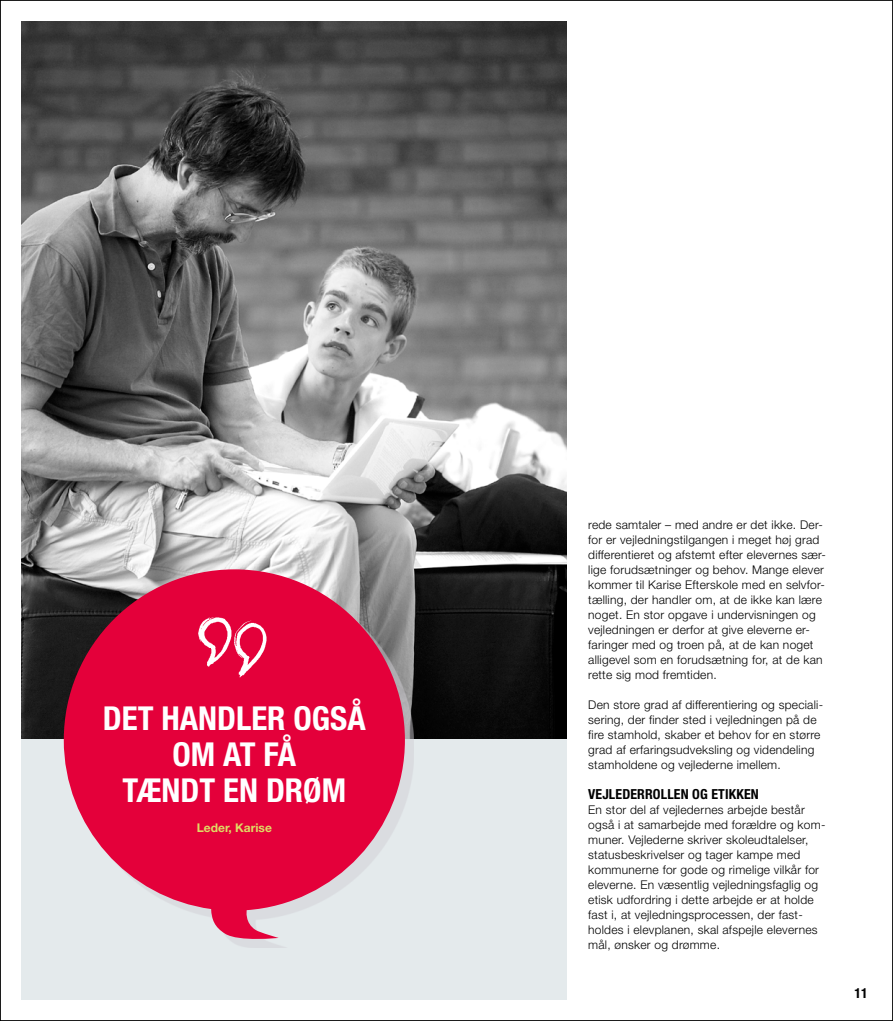
<style>
.page{position:relative;width:893px;height:1021px;background:#fff}
.page>*{position:absolute;margin:0;border:0;box-sizing:border-box;transform-origin:0 0}
.t1{font:700 condensed 33px/36px "Helvetica Neue LT Std";color:#fff;text-align:center}
.t2{font:700 condensed 13.8px "Helvetica Neue LT Std";letter-spacing:.01em;color:#000}
.t3{font:300 12px/15px "Helvetica Neue LT Std";letter-spacing:.02em;color:#000}
.t4{font:700 12px "Helvetica Neue LT Std";color:#dfdc64}
</style>
<div class="page">
<img style="left:21px;top:21px;width:546px;height:718px">
<div style="left:21px;top:739px;width:546px;height:260px;background:#e4eaec"></div>
<div style="left:73px;top:578px;width:341px;height:370px;background:#d1cfd5;opacity:.5"></div>
<svg style="left:64px;top:569px;width:341px;height:373px;fill:#e4003a"></svg>
<img style="left:193px;top:612px;width:78px;height:67px">
<h1 class="t1" style="left:103px;top:699px;width:264px">DET HANDLER OGSÅ<br>OM AT FÅ<br>TÆNDT EN DRØM</h1>
<p class="t4" style="left:197px;top:820px;width:77px">Leder, Karise</p>
<p class="t3" style="left:588px;top:517px;width:239px">rede samtaler – med andre er det ikke. Der&shy;for er vejledningstilgangen i meget høj grad differentieret og afstemt efter elevernes sær&shy;lige forudsætninger og behov. Mange elever kommer til Karise Efterskole med en selvfor&shy;tælling, der handler om, at de ikke kan lære noget. En stor opgave i undervisningen og vejledningen er derfor at give eleverne er&shy;faringer med og troen på, at de kan noget alligevel som en forudsætning for, at de kan rette sig mod fremtiden.</p>
<p class="t3" style="left:588px;top:697px;width:236px">Den store grad af differentiering og speciali&shy;sering, der finder sted i vejledningen på de fire stamhold, skaber et behov for en større grad af erfaringsudveksling og videndeling stamholdene og vejlederne imellem.</p>
<p class="t2" style="left:588px;top:786px;width:172px">VEJLEDERROLLEN OG ETIKKEN</p>
<p class="t3" style="left:588px;top:802px;width:239px">En stor del af vejledernes arbejde består også i at samarbejde med forældre og kom&shy;muner. Vejlederne skriver skoleudtalelser, statusbeskrivelser og tager kampe med kommunerne for gode og rimelige vilkår for eleverne. En væsentlig vejledningsfaglig og etisk udfordring i dette arbejde er at holde fast i, at vejledningsprocessen, der fast&shy;holdes i elevplanen, skal afspejle elevernes mål, ønsker og drømme.</p>
<p class="t2" style="left:854px;top:984px;width:15px">11</p>
</div>
